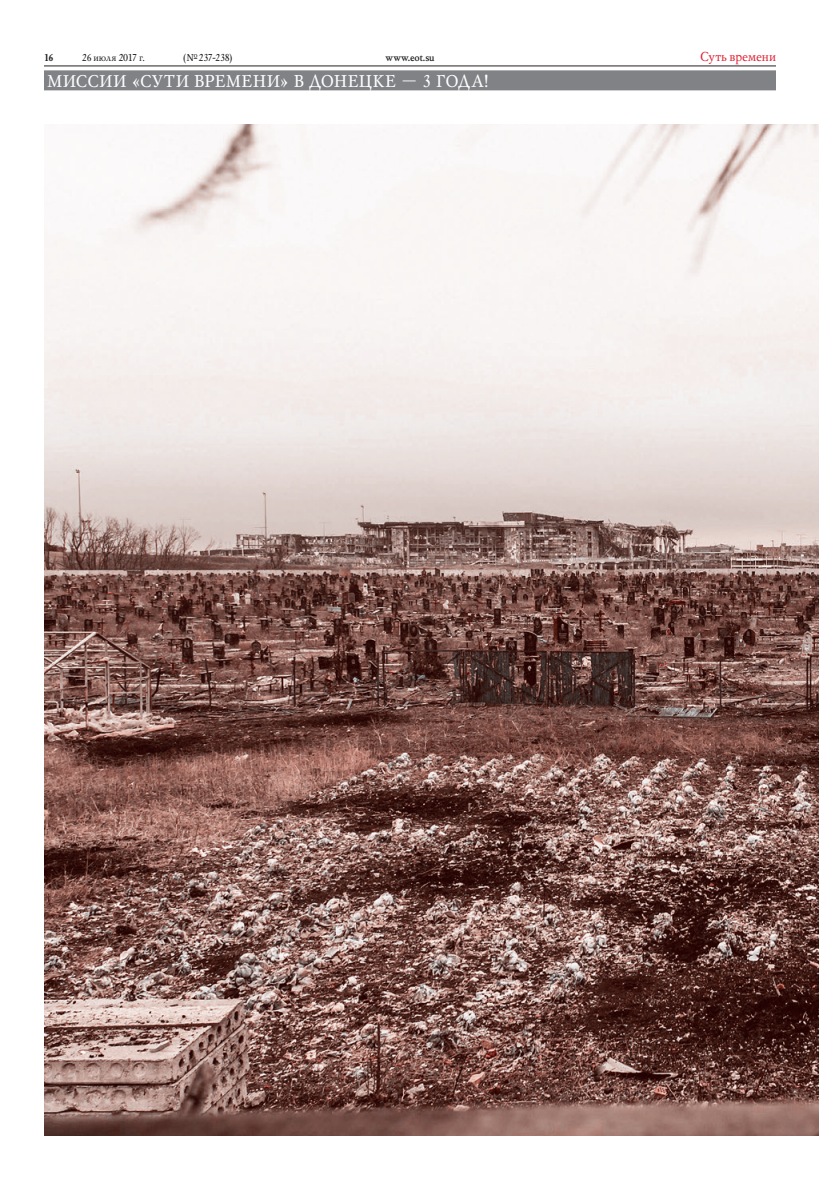
<style>
.page{position:relative;width:819px;height:1190px;background:#fff}
.page>*{position:absolute;margin:0;border:0;box-sizing:border-box;transform-origin:0 0}
.t1{font:17px "Mysl";letter-spacing:.02em;color:#fff}
.t2{font:13px "Mysl";color:#dd2033}
.t3{font:10px "Mysl";letter-spacing:-.025em;color:#231f20}
.t4{font:700 10px "Mysl";letter-spacing:-.015em;color:#231f20}
</style>
<div class="page">
<hr style="left:44px;top:66px;width:732px;height:1px;background:#231f20">
<div style="left:44px;top:70px;width:732px;height:20px;background:#808285"></div>
<img style="left:44px;top:124px;width:775px;height:1012px">
<p class="t4" style="left:44px;top:50px;width:11px">16</p>
<p class="t3" style="left:82px;top:51px;width:64px">26 июля 2017 г.</p>
<p class="t3" style="left:183px;top:51px;width:51px">(№237-238)</p>
<p class="t4" style="left:386px;top:50px;width:51px">www.eot.su</p>
<p class="t2" style="left:700px;top:48px;width:77px">Суть времени</p>
<p class="t1" style="left:47px;top:70px;width:443px">Миссии «Сути времени» в Донецке — 3 года!</p>
</div>
